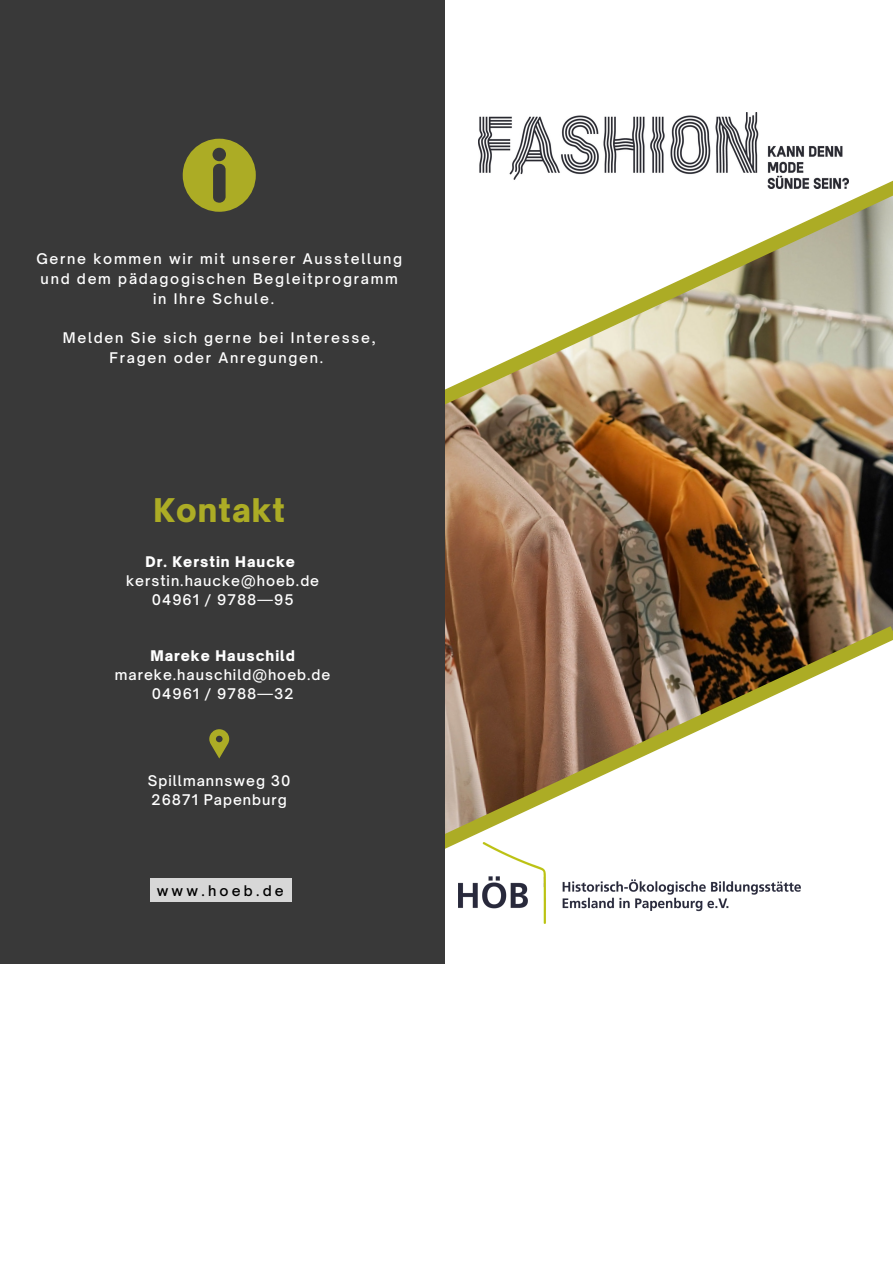
<style>
.page{position:relative;width:893px;height:1264px;background:#fff}
.page>*{position:absolute;margin:0;border:0;box-sizing:border-box;transform-origin:0 0}
.t1{font:900 31.2px "Open Sauce One";letter-spacing:.035em;color:#acac25}
.t2{font:500 14.1px/20px "Open Sauce One";letter-spacing:.12em;color:#fff;text-align:center}
.t3{font:500 14.1px/18.8px "Open Sauce One";letter-spacing:.07em;color:#fff;text-align:center}
.t4{font:900 14.1px "Open Sauce One";letter-spacing:.07em;color:#fff}
.t5{font:500 14.1px "Open Sauce One";letter-spacing:.225em;color:#000}
</style>
<div class="page">
<img style="left:445px;top:418px;width:447px;height:196px">
<svg style="left:445px;top:178px;width:447px;height:240px"></svg>
<svg style="left:445px;top:614px;width:447px;height:235px"></svg>
<div style="left:0;top:0;width:445px;height:963px;background:#393939"></div>
<svg style="left:209px;top:729px;width:20px;height:29px"></svg>
<img style="left:478px;top:112px;width:370px;height:77px">
<img style="left:458px;top:842px;width:342px;height:81px">
<svg style="left:183px;top:139px;width:73px;height:73px"></svg>
<div style="left:150px;top:878px;width:141px;height:23px;background:#d7d7d7"></div>
<p class="t2" style="left:36px;top:248px;width:367px">Gerne kommen wir mit unserer Ausstellung</p>
<p class="t2" style="left:41px;top:268px;width:358px">und dem pädagogischen Begleitprogramm</p>
<p class="t2" style="left:153px;top:288px;width:122px">in Ihre Schule.</p>
<p class="t2" style="left:63px;top:328px;width:314px">Melden Sie sich gerne bei Interesse,<br>Fragen oder Anregungen.</p>
<h1 class="t1" style="left:153px;top:490px;width:133px">Kontakt</h1>
<p class="t4" style="left:145px;top:553px;width:151px">Dr. Kerstin Haucke</p>
<p class="t3" style="left:126px;top:571px;width:194px">kerstin.haucke@hoeb.de<br>04961 / 9788—95</p>
<p class="t4" style="left:150px;top:647px;width:146px">Mareke Hauschild</p>
<p class="t3" style="left:115px;top:665px;width:217px">mareke.hauschild@hoeb.de<br>04961 / 9788—32</p>
<p class="t3" style="left:148px;top:771px;width:144px;text-align:left">Spillmannsweg 30<br>26871 Papenburg</p>
<p class="t5" style="left:157px;top:881px;width:128px">www.hoeb.de</p>
</div>
